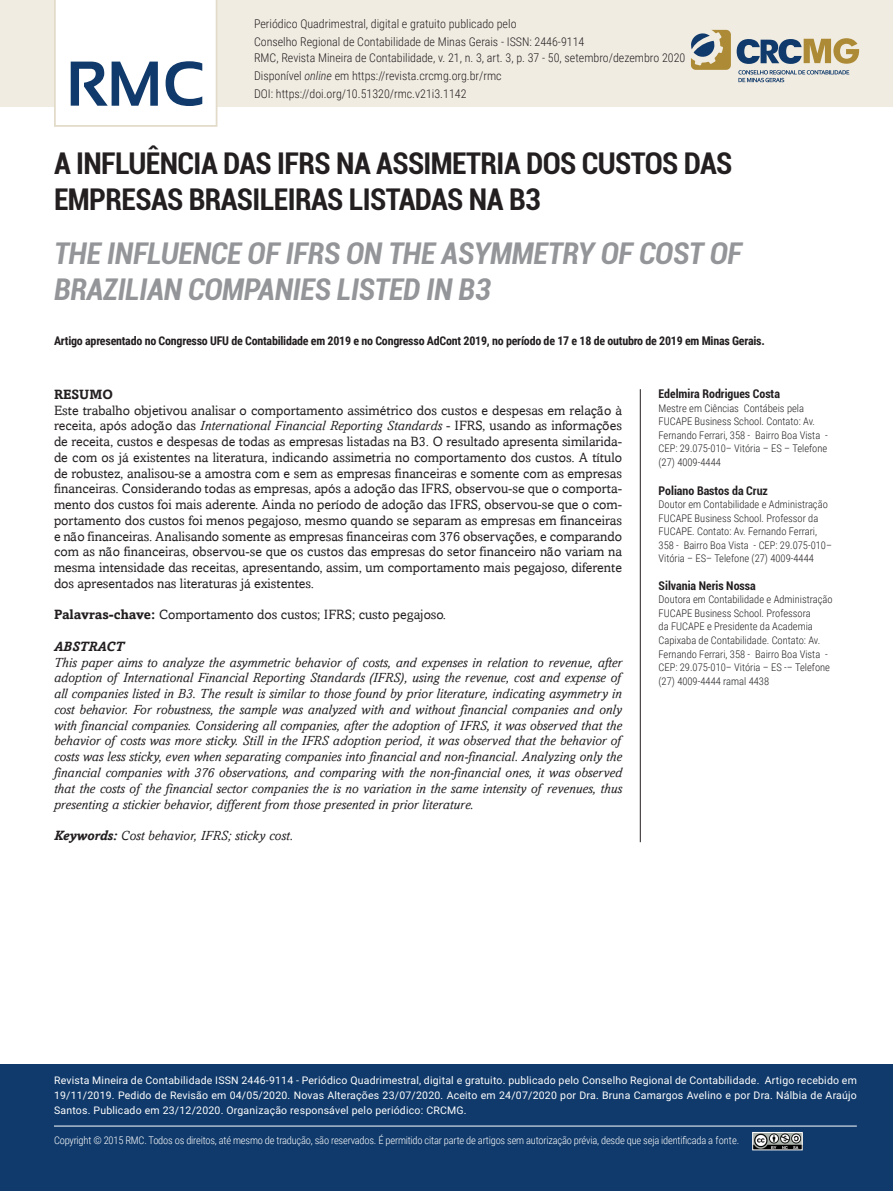
<style>
.page{position:relative;width:893px;height:1191px;background:#fff}
.page>*{position:absolute;margin:0;border:0;box-sizing:border-box;transform-origin:0 0}
.t1{font:700 63.15px "Sansation";color:#103a6b}
.título_artigo{font:700 condensed 30px/36px "Roboto";letter-spacing:-.02em;color:#231f20}
.titulo_artigo_2{font:italic 700 condensed 30px/36px "Roboto";letter-spacing:-.01em;color:#939598}
.texto_corrido{font:13.5px/15.8px "Amasis";color:#231f20;text-align:justify}
.texto_corrido-2{font:italic 13.5px/15.8px "Amasis";color:#231f20;text-align:justify}
.texto_corrido-3{font:italic 700 13.5px "Amasis";color:#231f20}
.texto_corrido-4{font:700 13.5px "Amasis";color:#231f20}
.t2{font:300 12px/18px "Roboto Condensed";color:#231f20}
.t3{font:700 12px "Roboto Condensed";letter-spacing:-.02em;color:#231f20}
.t4{font:700 condensed 12px "Roboto";color:#231f20}
.t5{font:300 10.5px/13.5px "Roboto Condensed";color:#231f20}
.t6{font:10.5px/15px "Roboto";letter-spacing:.02em;color:#fff;text-align:justify}
.t7{font:300 10.5px "Roboto Condensed";letter-spacing:-.02em;color:#fff}
.s1{font-style:italic}
.s2{font-weight:700}
</style>
<div class="page">
<div style="left:0;top:0;width:893px;height:106px;background:#f1ece2"></div>
<div style="left:0;top:1064px;width:893px;height:127px;background:#103a6b"></div>
<div style="left:54px;top:0;width:163px;height:127px;background:#fff"></div>
<svg style="left:738px;top:70px;width:111px;height:12px"></svg>
<svg style="left:691px;top:30px;width:40px;height:40px"></svg>
<svg style="left:737px;top:38px;width:122px;height:26px"></svg>
<hr style="left:54px;top:1125px;width:803px;height:1px;background:#fff">
<img style="left:754px;top:1134px;width:47px;height:14px">
<div style="left:752px;top:1132px;width:51px;height:18px;border:1px solid #fff"></div>
<hr style="left:640px;top:389px;width:1px;height:453px;background:#231f20">
<h1 class="t1" style="left:66px;top:49px;width:141px">RMC</h1>
<p class="t2" style="left:254px;top:14px;width:332px">Periódico Quadrimestral, digital e gratuito publicado pelo<br>Conselho Regional de Contabilidade de Minas Gerais - ISSN: 2446-9114</p>
<p class="t2" style="left:254px;top:48px;width:433px">RMC, Revista Mineira de Contabilidade, v. 21, n. 3, art. 3, p. 37 - 50, setembro/dezembro 2020</p>
<p class="t2" style="left:254px;top:66px;width:249px">Disponível <span class="s1">online</span> em https://revista.crcmg.org.br/rmc</p>
<p class="t2" style="left:254px;top:84px;width:214px">DOI: https://doi.org/10.51320/rmc.v21i3.1142</p>
<p class="título_artigo" style="left:54px;top:144px;width:680px">A INFLUÊNCIA DAS IFRS NA ASSIMETRIA DOS CUSTOS DAS<br>EMPRESAS BRASILEIRAS LISTADAS NA B3</p>
<p class="titulo_artigo_2" style="left:54px;top:234px;width:689px">THE INFLUENCE OF IFRS ON THE ASYMMETRY OF COST OF<br>BRAZILIAN COMPANIES LISTED IN B3</p>
<p class="t3" style="left:54px;top:332px;width:712px">Artigo apresentado no Congresso UFU de Contabilidade em 2019 e no Congresso AdCont 2019, no período de 17 e 18 de outubro de 2019 em Minas Gerais.</p>
<p class="texto_corrido-4" style="left:54px;top:386px;width:60px">RESUMO</p>
<p class="texto_corrido" style="left:54px;top:402px;width:570px">Este trabalho objetivou analisar o comportamento assimétrico dos custos e despesas em relação à receita, após adoção das <span class="s1">International Financial Reporting Standards</span> - IFRS, usando as informações de receita, custos e despesas de todas as empresas listadas na B3. O resultado apresenta similarida&shy;de com os já existentes na literatura, indicando assimetria no comportamento dos custos. A título de robustez, analisou-se a amostra com e sem as empresas financeiras e somente com as empresas financeiras. Considerando todas as empresas, após a adoção das IFRS, observou-se que o comporta&shy;mento dos custos foi mais aderente. Ainda no período de adoção das IFRS, observou-se que o com&shy;portamento dos custos foi menos pegajoso, mesmo quando se separam as empresas em financeiras e não financeiras. Analisando somente as empresas financeiras com 376 observações, e comparando com as não financeiras, observou-se que os custos das empresas do setor financeiro não variam na mesma intensidade das receitas, apresentando, assim, um comportamento mais pegajoso, diferente dos apresentados nas literaturas já existentes.</p>
<p class="texto_corrido" style="left:54px;top:607px;width:394px"><span class="s2">Palavras-chave:</span> Comportamento dos custos; IFRS; custo pegajoso.</p>
<p class="texto_corrido-3" style="left:54px;top:638px;width:72px">ABSTRACT</p>
<p class="texto_corrido-2" style="left:54px;top:654px;width:570px">This paper aims to analyze the asymmetric behavior of costs, and expenses in relation to revenue, after adoption of International Financial Reporting Standards (IFRS), using the revenue, cost and expense of all companies listed in B3. The result is similar to those found by prior literature, indicating asymmetry in cost behavior. For robustness, the sample was analyzed with and without financial companies and only with financial companies. Considering all companies, after the adoption of IFRS, it was observed that the behavior of costs was more sticky. Still in the IFRS adoption period, it was observed that the behavior of costs was less sticky, even when separating companies into financial and non-financial. Analyzing only the financial companies with 376 observations, and comparing with the non-financial ones, it was observed that the costs of the financial sector companies the is no variation in the same intensity of revenues, thus presenting a stickier behavior, different from those presented in prior literature.</p>
<p class="texto_corrido-2" style="left:54px;top:827px;width:241px"><span class="s2">Keywords:</span> Cost behavior, IFRS; sticky cost.</p>
<p class="t4" style="left:659px;top:385px;width:123px">Edelmira Rodrigues Costa</p>
<p class="t5" style="left:659px;top:401px;width:171px">Mestre em Ciências Contábeis pela FUCAPE Business School. Contato: Av.<br>Fernando Ferrari, 358 - Bairro Boa Vista - CEP: 29.075-010– Vitória – ES – Telefone (27) 4009-4444</p>
<p class="t4" style="left:659px;top:482px;width:111px">Poliano Bastos da Cruz</p>
<p class="t5" style="left:659px;top:497px;width:175px">Doutor em Contabilidade e Administração FUCAPE Business School. Professor da FUCAPE. Contato: Av. Fernando Ferrari, 358 - Bairro Boa Vista - CEP: 29.075-010– Vitória – ES– Telefone (27) 4009-4444</p>
<p class="t4" style="left:659px;top:577px;width:99px">Silvania Neris Nossa</p>
<p class="t5" style="left:659px;top:592px;width:175px">Doutora em Contabilidade e Administração FUCAPE Business School. Professora<br>da FUCAPE e Presidente da Academia Capixaba de Contabilidade. Contato: Av.<br>Fernando Ferrari, 358 - Bairro Boa Vista - CEP: 29.075-010– Vitória – ES -– Telefone (27) 4009-4444 ramal 4438</p>
<p class="t6" style="left:54px;top:1072px;width:804px">Revista Mineira de Contabilidade ISSN 2446-9114 - Periódico Quadrimestral, digital e gratuito. publicado pelo Conselho Regional de Contabilidade. Artigo recebido em 19/11/2019. Pedido de Revisão em 04/05/2020. Novas Alterações 23/07/2020. Aceito em 24/07/2020 por Dra. Bruna Camargos Avelino e por Dra. Nálbia de Araújo Santos. Publicado em 23/12/2020. Organização responsável pelo periódico: CRCMG.</p>
<p class="t7" style="left:54px;top:1133px;width:687px">Copyright © 2015 RMC. Todos os direitos, até mesmo de tradução, são reservados. É permitido citar parte de artigos sem autorização prévia, desde que seja identificada a fonte.</p>
</div>
